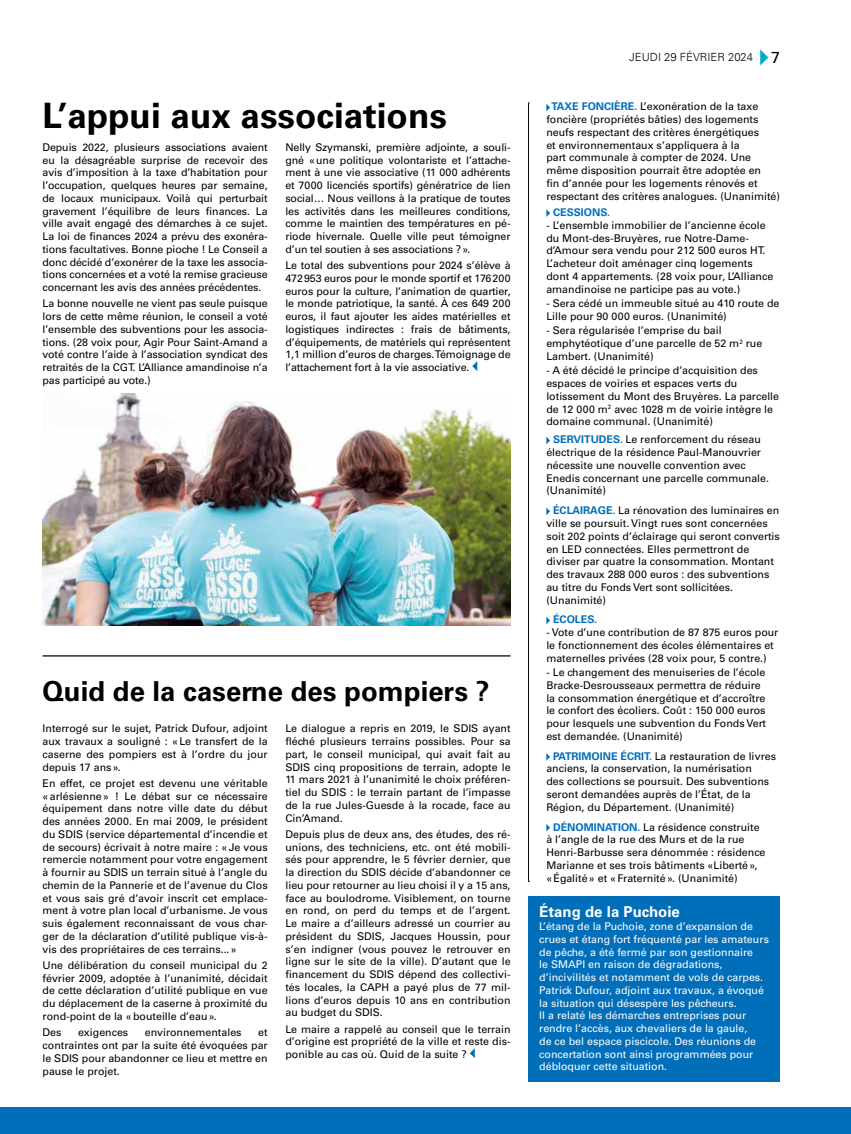
<style>
.page{position:relative;width:851px;height:1134px;background:#fff}
.page>*{position:absolute;margin:0;border:0;box-sizing:border-box;transform-origin:0 0}
.t1{font:700 35px "Univers LT Std";color:#000}
.t2{font:700 27.5px "Univers LT Std";color:#000}
.t3{font:16px "Univers LT Std";color:#000}
.t4{font:700 15px "Univers LT Std";color:#fff}
.t5{font:300 11.25px "Univers LT";color:#000}
.t6{font:10.62px/12.8px "Univers LT Std";color:#000}
.t7{font:10.62px/12.8px "Univers LT Std";color:#fff}
.t8{font:700 10.62px "Univers LT Std";color:#006eb8}
.s1{font-weight:700;color:#006eb8}
.s2{font-size:10px}
</style>
<div class="page">
<svg style="left:760px;top:49px;width:8px;height:16px"></svg>
<div style="left:0;top:1107px;width:850px;height:27px;background:#006eb8"></div>
<img style="left:43px;top:393px;width:467px;height:232px">
<svg style="left:546px;top:104px;width:4px;height:7px"></svg>
<svg style="left:546px;top:209px;width:4px;height:8px"></svg>
<svg style="left:546px;top:437px;width:4px;height:7px"></svg>
<svg style="left:546px;top:508px;width:4px;height:7px"></svg>
<svg style="left:546px;top:617px;width:4px;height:7px"></svg>
<svg style="left:546px;top:753px;width:4px;height:8px"></svg>
<svg style="left:546px;top:824px;width:4px;height:7px"></svg>
<svg style="left:528px;top:103px;width:1px;height:779px"></svg>
<svg style="left:472px;top:361px;width:5px;height:10px"></svg>
<svg style="left:469px;top:1049px;width:5px;height:9px"></svg>
<hr style="left:43px;top:655px;width:467px;height:1px;background:#000">
<div style="left:528px;top:896px;width:252px;height:185px;background:#006eb8"></div>
<h1 class="t1" style="left:43px;top:95px;width:406px">L’appui aux associations</h1>
<p class="t6" style="left:43px;top:141px;width:227px;text-align:justify">Depuis 2022, plusieurs associations avaient eu la désagréable surprise de recevoir des avis d’imposition à la taxe d’habitation pour l’occupation, quelques heures par semaine, de locaux municipaux. Voilà qui perturbait gravement l’équilibre de leurs finances. La ville avait engagé des démarches à ce sujet.<br>La loi de finances 2024 a prévu des exonéra&shy;tions facultatives. Bonne pioche ! Le Conseil a donc décidé d’exonérer de la taxe les associa&shy;tions concernées et a voté la remise gracieuse concernant les avis des années précédentes.</p>
<p class="t6" style="left:43px;top:297px;width:227px;text-align:justify">La bonne nouvelle ne vient pas seule puisque lors de cette même réunion, le conseil a voté l’ensemble des subventions pour les associa&shy;tions. (28 voix pour, Agir Pour Saint-Amand a voté contre l’aide à l’association syndicat des retraités de la CGT. L’Alliance amandinoise n’a pas participé au vote.)</p>
<p class="t6" style="left:285px;top:141px;width:227px;text-align:justify">Nelly Szymanski, première adjointe, a souli&shy;gné «une politique volontariste et l’attache&shy;ment à une vie associative (11 000 adhérents et 7000 licenciés sportifs) génératrice de lien social… Nous veillons à la pratique de toutes les activités dans les meilleures conditions, comme le maintien des températures en pé&shy;riode hivernale. Quelle ville peut témoigner d’un tel soutien à ses associations ?».</p>
<p class="t6" style="left:285px;top:259px;width:227px;text-align:justify">Le total des subventions pour 2024 s’élève à 472953 euros pour le monde sportif et 176200 euros pour la culture, l’animation de quartier, le monde patriotique, la santé. À ces 649 200 euros, il faut ajouter les aides matérielles et logistiques indirectes : frais de bâtiments, d’équipements, de matériels qui représentent 1,1 million d’euros de charges. Témoignage de l’attachement fort à la vie associative.</p>
<h2 class="t2" style="left:43px;top:675px;width:448px">Quid de la caserne des pompiers ?</h2>
<p class="t6" style="left:43px;top:722px;width:227px;text-align:justify">Interrogé sur le sujet, Patrick Dufour, adjoint aux travaux a souligné : «Le transfert de la caserne des pompiers est à l’ordre du jour depuis 17 ans».</p>
<p class="t6" style="left:43px;top:777px;width:227px;text-align:justify">En effet, ce projet est devenu une véritable «arlésienne» ! Le débat sur ce nécessaire équipement dans notre ville date du début des années 2000. En mai 2009, le président du SDIS (service départemental d’incendie et de secours) écrivait à notre maire : «Je vous remercie notamment pour votre engagement à fournir au SDIS un terrain situé à l’angle du chemin de la Pannerie et de l’avenue du Clos et vous sais gré d’avoir inscrit cet emplace&shy;ment à votre plan local d’urbanisme. Je vous suis également reconnaissant de vous char&shy;ger de la déclaration d’utilité publique vis-à&shy;vis des propriétaires de ces terrains...»</p>
<p class="t6" style="left:43px;top:959px;width:227px;text-align:justify">Une délibération du conseil municipal du 2 février 2009, adoptée à l’unanimité, décidait de cette déclaration d’utilité publique en vue du déplacement de la caserne à proximité du rond-point de la «bouteille d’eau».</p>
<p class="t6" style="left:43px;top:1026px;width:20px">Des</p>
<p class="t6" style="left:78px;top:1026px;width:52px">exigences</p>
<p class="t6" style="left:145px;top:1026px;width:98px">environnementales</p>
<p class="t6" style="left:43px;top:1026px;width:227px;text-align:justify;text-indent:216px">et contraintes ont par la suite été évoquées par le SDIS pour abandonner ce lieu et mettre en pause le projet.</p>
<p class="t6" style="left:285px;top:722px;width:227px;text-align:justify">Le dialogue a repris en 2019, le SDIS ayant fléché plusieurs terrains possibles. Pour sa part, le conseil municipal, qui avait fait au SDIS cinq propositions de terrain, adopte le 11 mars 2021 à l’unanimité le choix préféren&shy;tiel du SDIS : le terrain partant de l’impasse de la rue Jules-Guesde à la rocade, face au Cin’Amand.</p>
<p class="t6" style="left:285px;top:828px;width:227px;text-align:justify">Depuis plus de deux ans, des études, des ré&shy;unions, des techniciens, etc. ont été mobili&shy;sés pour apprendre, le 5 février dernier, que la direction du SDIS décide d’abandonner ce lieu pour retourner au lieu choisi il y a 15 ans, face au boulodrome. Visiblement, on tourne en rond, on perd du temps et de l’argent.<br>Le maire a d’ailleurs adressé un courrier au président du SDIS, Jacques Houssin, pour s’en indigner (vous pouvez le retrouver en ligne sur le site de la ville). D’autant que le financement du SDIS dépend des collectivi&shy;tés locales, la CAPH a payé plus de 77 mil&shy;lions d’euros depuis 10 ans en contribution au budget du SDIS.</p>
<p class="t6" style="left:285px;top:1023px;width:227px;text-align:justify">Le maire a rappelé au conseil que le terrain d’origine est propriété de la ville et reste dis&shy;ponible au cas où. Quid de la suite ?</p>
<p class="t5" style="left:629px;top:50px;width:125px">JEUDI 29 FÉVRIER 2024</p>
<h3 class="t3" style="left:771px;top:48px;width:10px">7</h3>
<p class="t6" style="left:546px;top:100px;width:235px;text-indent:5px"><span class="s1">TAXE FONCIÈRE.</span> L’exonération de la taxe foncière (propriétés bâties) des logements neufs respectant des critères énergétiques<br>et environnementaux s’appliquera à la<br>part communale à compter de 2024. Une même disposition pourrait être adoptée en<br>fin d’année pour les logements rénovés et respectant des critères analogues. (Unanimité)</p>
<p class="t8" style="left:553px;top:206px;width:59px">CESSIONS.</p>
<p class="t6" style="left:546px;top:219px;width:228px">- L’ensemble immobilier de l’ancienne école du Mont-des-Bruyères, rue Notre-Dame&shy;d’Amour sera vendu pour 212 500 euros HT.<br>L’acheteur doit aménager cinq logements dont 4 appartements. (28 voix pour<span class="s2">,</span> L’Alliance amandinoise ne participe pas au vote.)</p>
<p class="t6" style="left:546px;top:297px;width:235px">- Sera cédé un immeuble situé au 410 route de<br>Lille pour 90 000 euros. (Unanimité)</p>
<p class="t6" style="left:546px;top:324px;width:217px">- Sera régularisée l’emprise du bail emphytéotique d’une parcelle de 52 m<sup>2</sup> rue<br>Lambert. (Unanimité)</p>
<p class="t6" style="left:546px;top:364px;width:234px">- A été décidé le principe d’acquisition des espaces de voiries et espaces verts du lotissement du Mont des Bruyères. La parcelle de 12 000 m<sup>2</sup> avec 1028 m de voirie intègre le domaine communal. (Unanimité)</p>
<p class="t6" style="left:546px;top:433px;width:224px;text-indent:7px"><span class="s1">SERVITUDES.</span> Le renforcement du réseau électrique de la résidence Paul-Manouvrier nécessite une nouvelle convention avec Enedis concernant une parcelle communale. (Unanimité)</p>
<p class="t6" style="left:546px;top:504px;width:235px;text-indent:7px"><span class="s1">ÉCLAIRAGE.</span> La rénovation des luminaires en ville se poursuit. Vingt rues sont concernées soit 202 points d’éclairage qui seront convertis en LED connectées. Elles permettront de diviser par quatre la consommation. Montant des travaux 288 000 euros : des subventions au titre du Fonds Vert sont sollicitées. (Unanimité)</p>
<p class="t8" style="left:553px;top:613px;width:46px">ÉCOLES.</p>
<p class="t6" style="left:546px;top:626px;width:233px">- Vote d’une contribution de 87 875 euros pour le fonctionnement des écoles élémentaires et maternelles privées (28 voix pour, 5 contre.)</p>
<p class="t6" style="left:546px;top:666px;width:221px">- Le changement des menuiseries de l’école Bracke-Desrousseaux permettra de réduire la consommation énergétique et d’accroître le confort des écoliers. Coût : 150 000 euros pour lesquels une subvention du Fonds Vert est demandée. (Unanimité)</p>
<p class="t6" style="left:546px;top:750px;width:231px;text-indent:7px"><span class="s1">PATRIMOINE ÉCRIT.</span> La restauration de livres anciens, la conservation, la numérisation<br>des collections se poursuit. Des subventions seront demandées auprès de l’État, de la Région, du Département. (Unanimité)</p>
<p class="t6" style="left:546px;top:820px;width:221px;text-indent:7px"><span class="s1">DÉNOMINATION.</span> La résidence construite à l’angle de la rue des Murs et de la rue Henri-Barbusse sera dénommée : résidence Marianne et ses trois bâtiments «Liberté», «Égalité» et «Fraternité». (Unanimité)</p>
<p class="t5" style="left:606px;top:50px;width:145px">JEUDI 1<sup>er</sup> SEPTEMBRE 2016</p>
<h3 class="t4" style="left:539px;top:903px;width:142px">Étang de la Puchoie</h3>
<p class="t7" style="left:539px;top:920px;width:231px">L’étang de la Puchoie, zone d’expansion de crues et étang fort fréquenté par les amateurs de pêche, a été fermé par son gestionnaire<br>le SMAPI en raison de dégradations, d’incivilités et notamment de vols de carpes.<br>Patrick Dufour, adjoint aux travaux, a évoqué la situation qui désespère les pêcheurs.<br>Il a relaté les démarches entreprises pour rendre l’accès, aux chevaliers de la gaule,<br>de ce bel espace piscicole. Des réunions de concertation sont ainsi programmées pour débloquer cette situation.</p>
</div>
